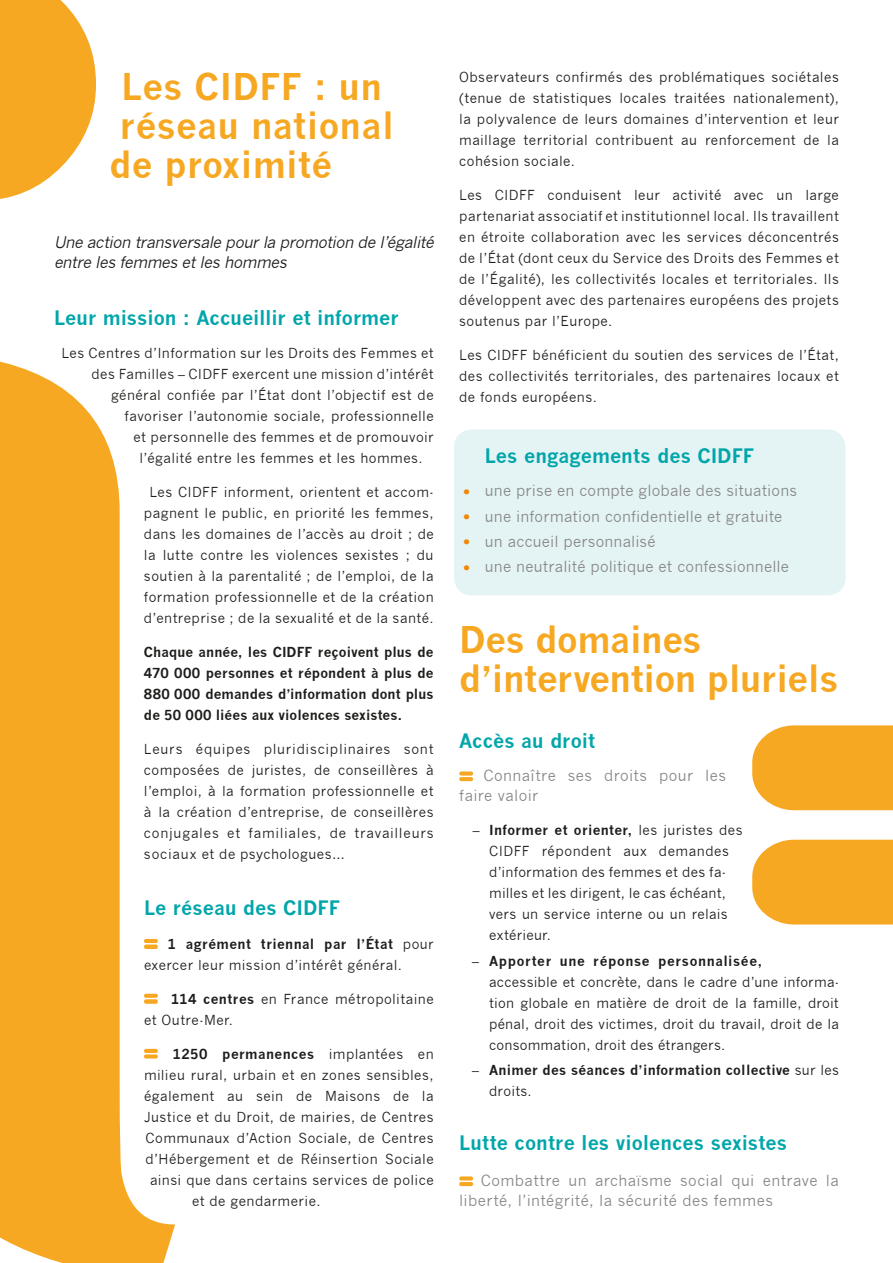
<style>
.page{position:relative;width:893px;height:1263px;background:#fff}
.page>*{position:absolute;margin:0;border:0;box-sizing:border-box;transform-origin:0 0}
.t1{font:700 36px/39px "News Gothic";color:#f7a823}
.t2{font:700 19.5px "News Gothic";color:#00a6aa}
.t3{font:italic 15.75px/20.2px "News Gothic";color:#1d1d1b}
.t4{font:15px/20.2px "News Gothic";letter-spacing:.015em;color:#878787}
.t5{font:13.5px/21px "News Gothic";letter-spacing:.03em;color:#1d1d1b;text-align:justify}
.t6{font:700 13.5px/21px "News Gothic";letter-spacing:.02em;color:#1d1d1b;text-align:justify}
.s1{font-weight:700}
.s2{font-weight:400}
.s3{font-weight:700;font-size:18px;color:#f18805}
</style>
<div class="page">
<div style="left:454px;top:429px;width:392px;height:166px;background:#e4f3f4;border-radius:18px"></div>
<div style="left:459px;top:771px;width:14px;height:5px;background:#f7a823;border-radius:2px"></div>
<svg style="left:459px;top:777px;width:14px;height:4px"></svg>
<svg style="left:459px;top:1176px;width:14px;height:4px"></svg>
<hr style="left:459px;top:1182px;width:14px;height:4px;background:#f7a823;border-radius:2px">
<svg style="left:0;top:0;width:175px;height:1263px;fill:#f7a823"></svg>
<svg style="left:752px;top:725px;width:141px;height:85px;background:#f7ad30"></svg>
<div style="left:752px;top:840px;width:141px;height:84px;background:#f7a823"></div>
<h1 class="t1" style="left:109px;top:66px;width:286px;text-indent:12px">Les CIDFF : un réseau national de proximité</h1>
<p class="t3" style="left:54px;top:232px;width:385px">Une action transversale pourla promotion de l’égalité entre les femmes etles hommes</p>
<h2 class="t2" style="left:54px;top:306px;width:346px">Leur mission : Accueillir et informer</h2>
<p class="t5" style="left:62px;top:343px;width:374px">Les Centres d’Information sur les Droits des Femmes et</p>
<p class="t5" style="left:91px;top:364px;width:344px">des Familles – CIDFF exercent une mission d’intérêt</p>
<p class="t5" style="left:111px;top:385px;width:324px">général confiée par l’État dont l’objectif est de</p>
<p class="t5" style="left:124px;top:406px;width:311px">favoriser l’autonomie sociale, professionnelle</p>
<p class="t5" style="left:133px;top:427px;width:302px">et personnelle des femmes et de promouvoir</p>
<p class="t5" style="left:139px;top:448px;width:285px">l’égalité entre les femmes et les hommes.</p>
<p class="t5" style="left:144px;top:482px;width:291px;text-align:center">Les CIDFF informent, orientent et accom&shy;pagnent le public, en priorité les femmes, dans les domaines de l’accès au droit ; de la lutte contre les violences sexistes ; du soutien à la parentalité ; de l’emploi, de la formation professionnelle et de la création d’entreprise ; de la sexualité et de la santé.</p>
<p class="t6" style="left:144px;top:641px;width:291px">Chaque année, les CIDFF reçoivent plus de 470 000 personnes et répondent à plus de 880 000 demandes d’information dont plus de 50 000 liées aux violences sexistes.</p>
<p class="t5" style="left:144px;top:738px;width:291px">Leurs équipes pluridisciplinaires sont composées de juristes, de conseillères à l’emploi, à la formation professionnelle et à la création d’entreprise, de conseillères conjugales et familiales, de travailleurs sociaux et de psychologues…</p>
<h2 class="t2" style="left:144px;top:896px;width:198px">Le réseau des CIDFF</h2>
<p class="t5" style="left:144px;top:934px;width:291px;text-indent:24px"><span class="s1">1 agrément triennal par l’État</span> pour exercer leur mission d’intérêt général.</p>
<p class="t5" style="left:144px;top:988px;width:291px;text-indent:27px"><span class="s1">114 centres</span> en France métropolitaine et Outre-Mer.</p>
<p class="t6" style="left:173px;top:1043px;width:263px">1250 permanences <span class="s2">implantées en</span></p>
<p class="t5" style="left:144px;top:1064px;width:291px">milieu rural, urbain et en zones sensibles,</p>
<p class="t5" style="left:144px;top:1085px;width:291px">également au sein de Maisons de la</p>
<p class="t5" style="left:144px;top:1106px;width:291px">Justice et du Droit, de mairies, de Centres</p>
<p class="t5" style="left:146px;top:1127px;width:290px">Communaux d’Action Sociale, de Centres</p>
<p class="t5" style="left:146px;top:1148px;width:290px">d’Hébergement et de Réinsertion Sociale</p>
<p class="t5" style="left:150px;top:1169px;width:285px">ainsi que dans certains services de police</p>
<p class="t5" style="left:192px;top:1190px;width:130px">et de gendarmerie.</p>
<p class="t5" style="left:459px;top:67px;width:381px">Observateurs confirmés des problématiques sociétales (tenue de statistiques locales traitées nationalement), la polyvalence de leurs domaines d’intervention et leur maillage territorial contribuent au renforcement de la cohésion sociale.</p>
<p class="t5" style="left:459px;top:185px;width:381px">Les CIDFF conduisent leur activité avec un large partenariat associatif et institutionnel local. Ils travaillent en étroite collaboration avec les services déconcentrés de l’État (dont ceux du Service des Droits des Femmes et de l’Égalité), les collectivités locales et territoriales. Ils développent avec des partenaires européens des projets soutenus par l’Europe.</p>
<p class="t5" style="left:459px;top:345px;width:381px">Les CIDFF bénéficient du soutien des services de l’État, des collectivités territoriales, des partenaires locaux et de fonds européens.</p>
<h2 class="t2" style="left:485px;top:443px;width:271px">Les engagements des CIDFF</h2>
<p class="t4" style="left:463px;top:481px;width:335px"><span class="s3">•</span> une prise en compte globale des situations</p>
<p class="t4" style="left:463px;top:506px;width:320px"><span class="s3">•</span> une information confidentielle et gratuite</p>
<p class="t4" style="left:463px;top:531px;width:194px"><span class="s3">•</span> un accueil personnalisé</p>
<p class="t4" style="left:463px;top:557px;width:327px"><span class="s3">•</span> une neutralité politique et confessionnelle</p>
<h1 class="t1" style="left:459px;top:619px;width:381px">Des domaines d’intervention pluriels</h1>
<h2 class="t2" style="left:459px;top:729px;width:137px">Accès au droit</h2>
<p class="t4" style="left:459px;top:766px;width:268px;text-indent:24px">Connaître ses droits pour les faire valoir</p>
<p class="t5" style="left:489px;top:820px;width:255px;text-align:left;text-indent:-17px">– <span class="s1">Informer et orienter,</span> les juristes des<br>CIDFF répondent aux demandes d’information des femmes et des fa&shy;milles et les dirigent, le cas échéant, vers un service interne ou un relais extérieur.</p>
<p class="t5" style="left:489px;top:950px;width:351px;text-align:left;text-indent:-17px">– <span class="s1">Apporter une réponse personnalisée,<br></span>accessible et concrète, dans le cadre d’une informa&shy;tion globale en matière de droit de la famille, droit pénal, droit des victimes, droit du travail, droit de la consommation, droit des étrangers.</p>
<p class="t6" style="left:489px;top:1059px;width:351px;text-indent:-17px"><span class="s2">–</span> Animer des séances d’information collective <span class="s2">sur les droits.</span></p>
<h2 class="t2" style="left:459px;top:1131px;width:329px">Lutte contre les violences sexistes</h2>
<p class="t4" style="left:459px;top:1170px;width:381px;text-indent:21px">Combattre un archaïsme social qui entrave la liberté, l’intégrité, la sécurité des femmes</p>
</div>
